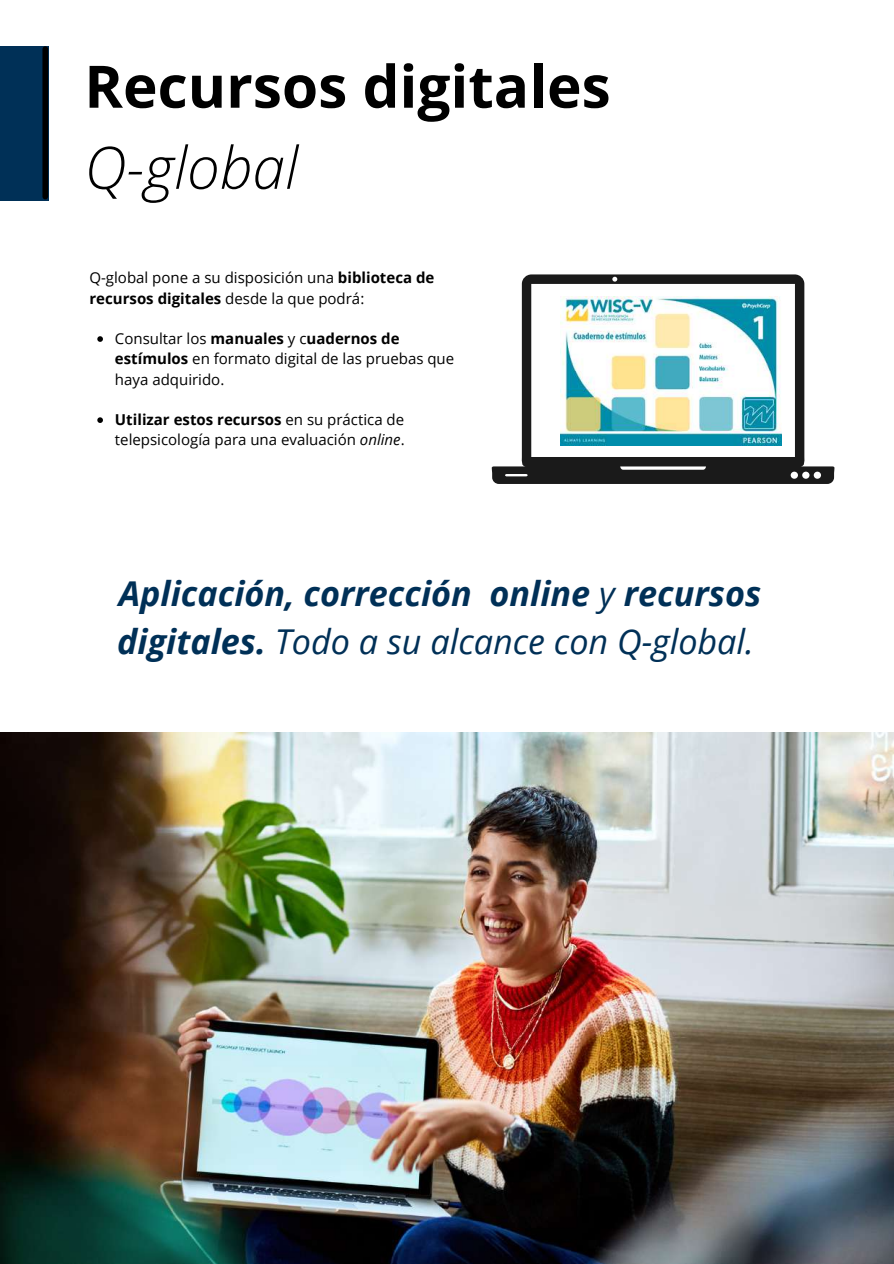
<style>
.page{position:relative;width:894px;height:1264px;background:#fff}
.page>*{position:absolute;margin:0;border:0;box-sizing:border-box;transform-origin:0 0}
.t1{font:700 58.5px "Open Sans";color:#000}
.t2{font:italic 300 58.5px "Open Sans";color:#000}
.t3{font:italic 700 34.2px/47.2px "Open Sans";color:#003057}
.t4{font:15px/20.2px "Open Sans";color:#000}
.s1{font-weight:700}
.s2{font-style:italic}
.s3{font-weight:400}
</style>
<div class="page">
<div style="left:0;top:46px;width:48px;height:154px;background:#003057"></div>
<div style="left:42px;top:49px;width:6px;height:148px;background:#000"></div>
<svg style="left:491px;top:274px;width:344px;height:210px"></svg>
<img style="left:0;top:732px;width:893px;height:531px">
<svg style="left:97px;top:336px;width:6px;height:6px"></svg>
<svg style="left:97px;top:417px;width:6px;height:6px"></svg>
<h1 class="t1" style="left:84px;top:45px;width:527px">Recursos digitales</h1>
<h1 class="t2" style="left:84px;top:126px;width:215px">Q-global</h1>
<p class="t4" style="left:89px;top:267px;width:346px">Q-global pone a su disposición una <span class="s1">biblioteca de recursos digitales</span> desde la que podrá:</p>
<p class="t4" style="left:115px;top:328px;width:341px">Consultar los <span class="s1">manuales</span> y c<span class="s1">uadernos de estímulos</span> en formato digital de las pruebas que haya adquirido.</p>
<p class="t4" style="left:115px;top:409px;width:291px"><span class="s1">Utilizar estos recursos</span> en su práctica de telepsicología para una evaluación <span class="s2">online</span>.</p>
<h2 class="t3" style="left:117px;top:569px;width:645px">Aplicación, corrección online <span class="s3">y</span> recursos digitales. <span class="s3">Todo a su alcance con Q-global.</span></h2>
</div>
